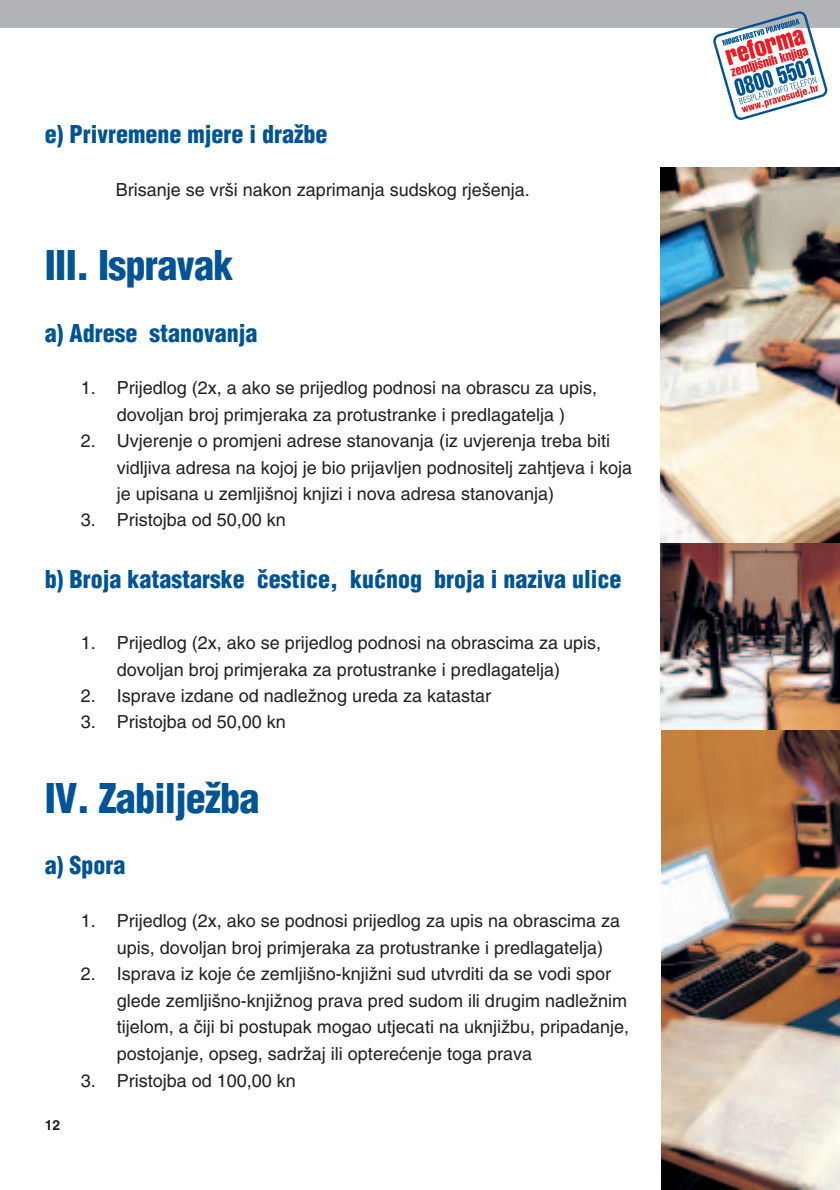
<style>
.page{position:relative;width:840px;height:1190px;background:#fff}
.page>*{position:absolute;margin:0;border:0;box-sizing:border-box;transform-origin:0 0}
.t1{font:900 condensed 40px "Helvetica";letter-spacing:-.015em;color:#005495}
.t2{font:900 condensed 24px "Helvetica";color:#005495}
.t3{font:18px/26.4px "Helvetica";color:#231f20}
.t4{font:700 14px "Helvetica";color:#231f20}
</style>
<div class="page">
<img style="left:661px;top:168px;width:178px;height:376px">
<img style="left:661px;top:544px;width:178px;height:646px">
<div style="left:0;top:0;width:839px;height:28px;background:#b2b3b7"></div>
<svg style="left:713px;top:11px;width:115px;height:109px"></svg>
<h2 class="t2" style="left:45px;top:126px;width:284px">e) Privremene mjere i draæbe</h2>
<p class="t3" style="left:116px;top:178px;width:416px">Brisanje se vrši nakon zaprimanja sudskog rješenja.</p>
<h1 class="t1" style="left:45px;top:252px;width:190px">III. Ispravak</h1>
<h2 class="t2" style="left:45px;top:325px;width:214px">a) Adrese stanovanja</h2>
<p class="t3" style="left:81px;top:377px;width:518px;text-align:center">1. Prijedlog (2x, a ako se prijedlog podnosi na obrascu za upis, dovoljan broj primjeraka za protustranke i predlagatelja )</p>
<p class="t3" style="left:117px;top:430px;width:517px;text-indent:-36px">2. Uvjerenje o promjeni adrese stanovanja (iz uvjerenja treba biti vidljiva adresa na kojoj je bio prijavljen podnositelj zahtjeva i koja je upisana u zemljišnoj knjizi i nova adresa stanovanja)</p>
<p class="t3" style="left:81px;top:509px;width:207px">3. Pristojba od 50,00 kn</p>
<h2 class="t2" style="left:45px;top:571px;width:578px">b) Broja katastarske Ëestice, kuÊnog broja i naziva ulice</h2>
<p class="t3" style="left:81px;top:632px;width:522px;text-align:center">1. Prijedlog (2x, ako se prijedlog podnosi na obrascima za upis, dovoljan broj primjeraka za protustranke i predlagatelja)</p>
<p class="t3" style="left:81px;top:684px;width:412px">2. Isprave izdane od nadležnog ureda za katastar</p>
<p class="t3" style="left:81px;top:711px;width:207px">3. Pristojba od 50,00 kn</p>
<h1 class="t1" style="left:45px;top:785px;width:216px">IV. Zabiljeæba</h1>
<h2 class="t2" style="left:45px;top:857px;width:82px">a) Spora</h2>
<p class="t3" style="left:117px;top:910px;width:505px;text-indent:-36px">1. Prijedlog (2x, ako se podnosi prijedlog za upis na obrascima za upis, dovoljan broj primjeraka za protustranke i predlagatelja)</p>
<p class="t3" style="left:117px;top:963px;width:514px;text-indent:-36px">2. Isprava iz koje će zemljišno-knjižni sud utvrditi da se vodi spor glede zemljišno-knjižnog prava pred sudom ili drugim nadležnim tijelom, a čiji bi postupak mogao utjecati na uknjižbu, pripadanje, postojanje, opseg, sadržaj ili opterećenje toga prava</p>
<p class="t3" style="left:81px;top:1069px;width:217px">3. Pristojba od 100,00 kn</p>
<p class="t4" style="left:45px;top:1120px;width:17px">12</p>
</div>
